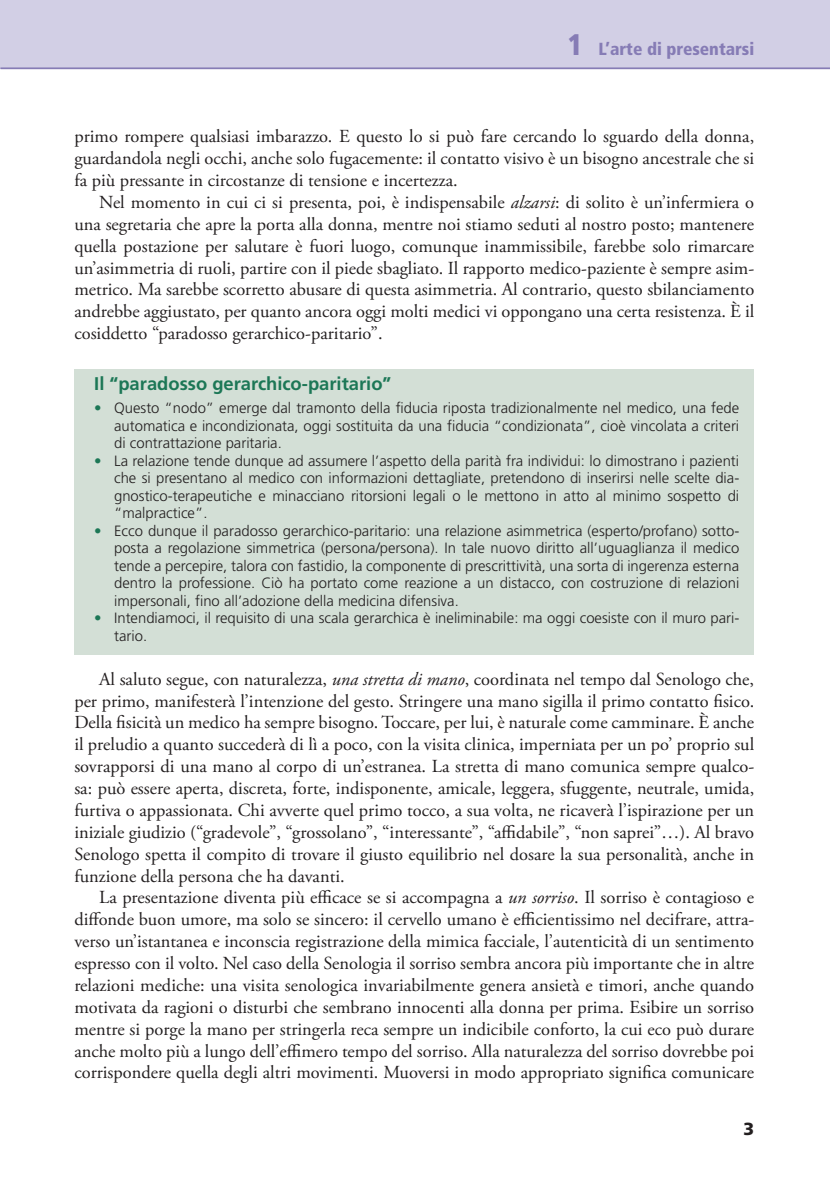
<style>
.page{position:relative;width:830px;height:1194px;background:#fff}
.page>*{position:absolute;margin:0;border:0;box-sizing:border-box;transform-origin:0 0}
.t1{font:18.38px/21.9px "Adobe Garamond Pro";color:#231f20;text-align:justify}
.t2{font:700 18.38px "Frutiger";color:#1c7756}
.t3{font:900 condensed 17.5px "Frutiger";color:#867cb5}
.t4{font:900 17.5px "Frutiger";color:#231f20}
.t5{font:300 14.88px/17.5px "Frutiger";color:#231f20;text-align:justify}
.s1{font-size:29.75px}
.s2{font-style:italic}
.s3{font-weight:400;color:#1c7756}
</style>
<div class="page">
<div style="left:0;top:0;width:830px;height:69px;background:#d2cfe5"></div>
<hr style="left:0;top:67px;width:830px;height:2px;background:#867cb5">
<div style="left:74px;top:369px;width:680px;height:23px;background:#d3dfd6"></div>
<div style="left:74px;top:392px;width:680px;height:70px;background:#d3dfd6"></div>
<div style="left:74px;top:445px;width:680px;height:87px;background:#d3dfd6"></div>
<div style="left:74px;top:515px;width:680px;height:104px;background:#d3dfd6"></div>
<div style="left:74px;top:602px;width:680px;height:52px;background:#d3dfd6"></div>
<p class="t3" style="left:567px;top:38px;width:188px"><span class="s1">1</span> L’arte di presentarsi</p>
<p class="t1" style="left:74px;top:126px;width:681px">primo rompere qualsiasi imbarazzo. E questo lo si può fare cercando lo sguardo della donna, guardandola negli occhi, anche solo fugacemente: il contatto visivo è un bisogno ancestrale che si fa più pressante in circostanze di tensione e incertezza.</p>
<p class="t1" style="left:74px;top:192px;width:681px;text-indent:25px">Nel momento in cui ci si presenta, poi, è indispensabile <span class="s2">alzarsi</span>: di solito è un’infermiera o una segretaria che apre la porta alla donna, mentre noi stiamo seduti al nostro posto; mantenere quella postazione per salutare è fuori luogo, comunque inammissibile, farebbe solo rimarcare un’asimmetria di ruoli, partire con il piede sbagliato. Il rapporto medico-paziente è sempre asim&shy;metrico. Ma sarebbe scorretto abusare di questa asimmetria. Al contrario, questo sbilanciamento andrebbe aggiustato, per quanto ancora oggi molti medici vi oppongano una certa resistenza. È il cosiddetto “paradosso gerarchico-paritario”.</p>
<p class="t2" style="left:94px;top:373px;width:299px">Il “paradosso gerarchico-paritario”</p>
<p class="t5" style="left:114px;top:399px;width:626px;text-indent:-20px"><span class="s3">•</span> Questo “nodo” emerge dal tramonto della fiducia riposta tradizionalmente nel medico, una fede automatica e incondizionata, oggi sostituita da una fiducia “condizionata”, cioè vincolata a criteri di contrattazione paritaria.</p>
<p class="t5" style="left:114px;top:452px;width:627px;text-indent:-20px"><span class="s3">•</span> La relazione tende dunque ad assumere l’aspetto della parità fra individui: lo dimostrano i pazienti che si presentano al medico con informazioni dettagliate, pretendono di inserirsi nelle scelte dia&shy;gnostico-terapeutiche e minacciano ritorsioni legali o le mettono in atto al minimo sospetto di “malpractice”.</p>
<p class="t5" style="left:114px;top:522px;width:627px;text-indent:-20px"><span class="s3">•</span> Ecco dunque il paradosso gerarchico-paritario: una relazione asimmetrica (esperto/profano) sotto&shy;posta a regolazione simmetrica (persona/persona). In tale nuovo diritto all’uguaglianza il medico tende a percepire, talora con fastidio, la componente di prescrittività, una sorta di ingerenza esterna dentro la professione. Ciò ha portato come reazione a un distacco, con costruzione di relazioni impersonali, fino all’adozione della medicina difensiva.</p>
<p class="t5" style="left:114px;top:609px;width:627px;text-indent:-20px"><span class="s3">•</span> Intendiamoci, il requisito di una scala gerarchica è ineliminabile: ma oggi coesiste con il muro pari&shy;tario.</p>
<p class="t1" style="left:74px;top:668px;width:681px;text-indent:25px">Al saluto segue, con naturalezza, <span class="s2">una stretta di mano</span>, coordinata nel tempo dal Senologo che, per primo, manifesterà l’intenzione del gesto. Stringere una mano sigilla il primo contatto fisico.<br>Della fisicità un medico ha sempre bisogno. Toccare, per lui, è naturale come camminare. È anche il preludio a quanto succederà di lì a poco, con la visita clinica, imperniata per un po’ proprio sul sovrapporsi di una mano al corpo di un’estranea. La stretta di mano comunica sempre qualco&shy;sa: può essere aperta, discreta, forte, indisponente, amicale, leggera, sfuggente, neutrale, umida, furtiva o appassionata. Chi avverte quel primo tocco, a sua volta, ne ricaverà l’ispirazione per un iniziale giudizio (“gradevole”, “grossolano”, “interessante”, “affidabile”, “non saprei”…). Al bravo Senologo spetta il compito di trovare il giusto equilibrio nel dosare la sua personalità, anche in funzione della persona che ha davanti.</p>
<p class="t1" style="left:74px;top:887px;width:681px;text-indent:25px">La presentazione diventa più efficace se si accompagna a <span class="s2">un sorriso</span>. Il sorriso è contagioso e diffonde buon umore, ma solo se sincero: il cervello umano è efficientissimo nel decifrare, attra&shy;verso un’istantanea e inconscia registrazione della mimica facciale, l’autenticità di un sentimento espresso con il volto. Nel caso della Senologia il sorriso sembra ancora più importante che in altre relazioni mediche: una visita senologica invariabilmente genera ansietà e timori, anche quando motivata da ragioni o disturbi che sembrano innocenti alla donna per prima. Esibire un sorriso mentre si porge la mano per stringerla reca sempre un indicibile conforto, la cui eco può durare anche molto più a lungo dell’effimero tempo del sorriso. Alla naturalezza del sorriso dovrebbe poi corrispondere quella degli altri movimenti. Muoversi in modo appropriato significa comunicare</p>
<p class="t4" style="left:743px;top:1118px;width:12px">3</p>
</div>
